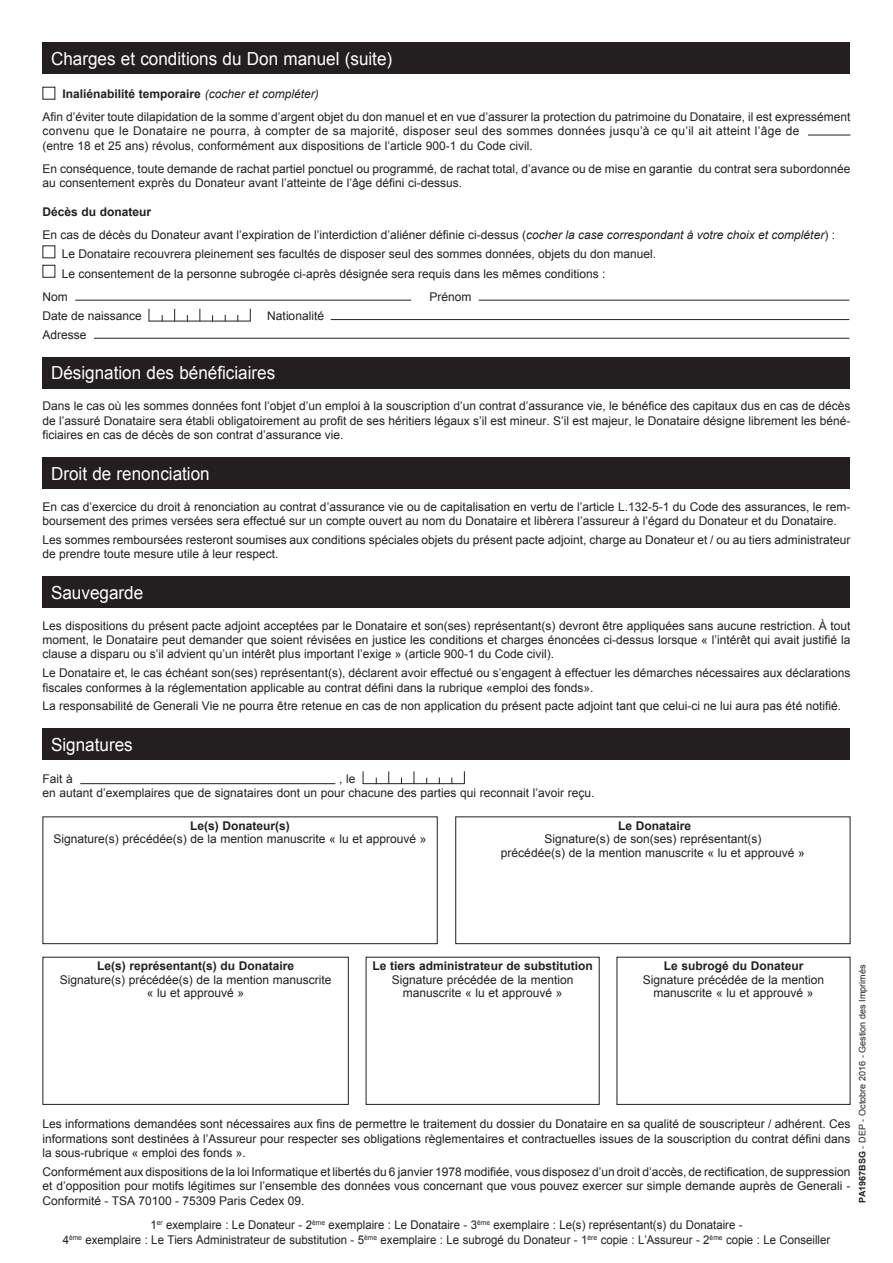
<style>
.page{position:relative;width:893px;height:1263px;background:#fff}
.page>*{position:absolute;margin:0;border:0;box-sizing:border-box;transform-origin:0 0}
.t1{font:18px "Arial";color:#fff;scale:.95 1}
._11_Texte_courant{font:12px/14.4px "Arial";color:#231f20}
._11_Texte_courant-2{font:12px/14.4px "Arial";color:#231f20;text-align:center;scale:.95 1}
._11_Texte_courant-3{font:700 12px "Arial";color:#231f20}
.JUSTIFIER___2_MM{font:12px "Arial";color:#231f20}
.t2{font:9px "Arial";color:#231f20}
.s1{font-weight:400;font-style:italic}
.s2{font-style:italic}
.s3{font-weight:700}
</style>
<div class="page">
<div style="left:43px;top:816px;width:395px;height:128px;border:1px solid #231f20"></div>
<div style="left:455px;top:816px;width:395px;height:128px;border:1px solid #231f20"></div>
<div style="left:366px;top:957px;width:234px;height:148px;border:1px solid #231f20"></div>
<div style="left:617px;top:957px;width:233px;height:148px;border:1px solid #231f20"></div>
<div style="left:43px;top:957px;width:306px;height:148px;border:1px solid #231f20"></div>
<div style="left:43px;top:43px;width:807px;height:31px;background:#231f20"></div>
<hr style="left:808px;top:135px;width:42px;height:1px;background:#231f20">
<div style="left:43px;top:265px;width:12px;height:13px;border:1px solid #231f20"></div>
<hr style="left:75px;top:300px;width:336px;height:1px;background:#231f20">
<hr style="left:479px;top:300px;width:370px;height:1px;background:#231f20">
<hr style="left:149px;top:321px;width:101px;height:1px;background:#231f20">
<svg style="left:149px;top:309px;width:1px;height:12px"></svg>
<svg style="left:174px;top:309px;width:1px;height:12px"></svg>
<svg style="left:199px;top:309px;width:1px;height:12px"></svg>
<svg style="left:250px;top:309px;width:1px;height:12px"></svg>
<hr style="left:331px;top:319px;width:518px;height:1px;background:#231f20">
<hr style="left:94px;top:338px;width:755px;height:1px;background:#231f20">
<div style="left:43px;top:357px;width:807px;height:32px;background:#231f20"></div>
<div style="left:43px;top:457px;width:807px;height:32px;background:#231f20"></div>
<div style="left:43px;top:576px;width:807px;height:32px;background:#231f20"></div>
<div style="left:43px;top:728px;width:807px;height:32px;background:#231f20"></div>
<hr style="left:80px;top:783px;width:255px;height:1px;background:#231f20">
<hr style="left:363px;top:783px;width:102px;height:1px;background:#231f20">
<svg style="left:363px;top:771px;width:1px;height:13px"></svg>
<svg style="left:388px;top:771px;width:1px;height:12px"></svg>
<svg style="left:414px;top:771px;width:1px;height:13px"></svg>
<svg style="left:464px;top:771px;width:1px;height:13px"></svg>
<p class="t1" style="left:51px;top:47px;width:361px">Charges et conditions du Don manuel (suite)</p>
<p class="_11_Texte_courant-3" style="left:63px;top:86px;width:258px">Inaliénabilité temporaire <span class="s1">(cocher et compléter)</span></p>
<p class="_11_Texte_courant" style="left:43px;top:110px;width:809px">Afin d’éviter toute dilapidation de la somme d’argent objet du don manuel et en vue d’assurer la protection du patrimoine du Donataire, il est expressément convenu que le Donataire ne pourra, à compter de sa majorité, disposer seul des sommes données jusqu’à ce qu’il ait atteint l’âge de<br>(entre 18 et 25 ans) révolus, conformément aux dispositions de l’article 900-1 du Code civil.</p>
<p class="_11_Texte_courant" style="left:43px;top:161px;width:809px">En conséquence, toute demande de rachat partiel ponctuel ou programmé, de rachat total, d’avance ou de mise en garantie du contrat sera subordonnée au consentement exprès du Donateur avant l’atteinte de l’âge défini ci-dessus.</p>
<p class="_11_Texte_courant-3" style="left:43px;top:204px;width:110px">Décès du donateur</p>
<p class="_11_Texte_courant" style="left:43px;top:227px;width:794px">En cas de décès du Donateur avant l’expiration de l’interdiction d’aliéner définie ci-dessus (<span class="s2">cocher la case correspondant à votre choix et compléter</span>) :</p>
<p class="_11_Texte_courant" style="left:62px;top:247px;width:596px">Le Donataire recouvrera pleinement ses facultés de disposer seul des sommes données, objets du don manuel.</p>
<p class="_11_Texte_courant" style="left:62px;top:266px;width:545px">Le consentement de la personne subrogée ci-après désignée sera requis dans les mêmes conditions :</p>
<p class="_11_Texte_courant" style="left:43px;top:289px;width:27px">Nom</p>
<p class="_11_Texte_courant" style="left:429px;top:289px;width:44px">Prénom</p>
<p class="JUSTIFIER___2_MM" style="left:43px;top:308px;width:101px">Date de naissance</p>
<p class="JUSTIFIER___2_MM" style="left:267px;top:308px;width:58px">Nationalité</p>
<p class="_11_Texte_courant" style="left:43px;top:327px;width:46px">Adresse</p>
<p class="t1" style="left:51px;top:361px;width:238px">Désignation des bénéficiaires</p>
<p class="_11_Texte_courant" style="left:43px;top:399px;width:809px;text-align:justify">Dans le cas où les sommes données font l’objet d’un emploi à la souscription d’un contrat d’assurance vie, le bénéfice des capitaux dus en cas de décès de l’assuré Donataire sera établi obligatoirement au profit de ses héritiers légaux s’il est mineur. S’il est majeur, le Donataire désigne librement les béné&shy;ficiaires en cas de décès de son contrat d’assurance vie.</p>
<p class="t1" style="left:51px;top:462px;width:169px">Droit de renonciation</p>
<p class="_11_Texte_courant" style="left:43px;top:499px;width:809px">En cas d’exercice du droit à renonciation au contrat d’assurance vie ou de capitalisation en vertu de l’article L.132-5-1 du Code des assurances, le rem&shy;boursement des primes versées sera effectué sur un compte ouvert au nom du Donataire et libèrera l’assureur à l’égard du Donateur et du Donataire.</p>
<p class="_11_Texte_courant" style="left:43px;top:532px;width:809px">Les sommes remboursées resteront soumises aux conditions spéciales objets du présent pacte adjoint, charge au Donateur et / ou au tiers administrateur de prendre toute mesure utile à leur respect.</p>
<p class="t1" style="left:51px;top:581px;width:99px">Sauvegarde</p>
<p class="_11_Texte_courant" style="left:43px;top:618px;width:809px;text-align:justify">Les dispositions du présent pacte adjoint acceptées par le Donataire et son(ses) représentant(s) devront être appliquées sans aucune restriction. À tout moment, le Donataire peut demander que soient révisées en justice les conditions et charges énoncées ci-dessus lorsque « l’intérêt qui avait justifié la clause a disparu ou s’il advient qu’un intérêt plus important l’exige » (article 900-1 du Code civil).</p>
<p class="_11_Texte_courant" style="left:43px;top:666px;width:809px">Le Donataire et, le cas échéant son(ses) représentant(s), déclarent avoir effectué ou s’engagent à effectuer les démarches nécessaires aux déclarations fiscales conformes à la réglementation applicable au contrat défini dans la rubrique «emploi des fonds».</p>
<p class="_11_Texte_courant" style="left:43px;top:699px;width:800px">La responsabilité de Generali Vie ne pourra être retenue en cas de non application du présent pacte adjoint tant que celui-ci ne lui aura pas été notifié.</p>
<p class="t1" style="left:51px;top:733px;width:88px">Signatures</p>
<p class="_11_Texte_courant" style="left:43px;top:771px;width:32px">Fait à</p>
<p class="_11_Texte_courant" style="left:339px;top:771px;width:18px">, le</p>
<p class="_11_Texte_courant" style="left:43px;top:786px;width:553px">en autant d’exemplaires que de signataires dont un pour chacune des parties qui reconnait l’avoir reçu.</p>
<p class="_11_Texte_courant-3" style="left:190px;top:818px;width:101px">Le(s) Donateur(s)</p>
<p class="_11_Texte_courant" style="left:54px;top:832px;width:374px">Signature(s) précédée(s) de la mention manuscrite « lu et approuvé »</p>
<p class="_11_Texte_courant-3" style="left:618px;top:818px;width:75px">Le Donataire</p>
<p class="_11_Texte_courant" style="left:544px;top:832px;width:219px">Signature(s) de son(ses) représentant(s)</p>
<p class="_11_Texte_courant" style="left:501px;top:846px;width:305px">précédée(s) de la mention manuscrite « lu et approuvé »</p>
<p class="_11_Texte_courant-3" style="left:97px;top:958px;width:199px">Le(s) représentant(s) du Donataire</p>
<p class="_11_Texte_courant" style="left:60px;top:973px;width:273px;line-height:13.5px;text-align:center">Signature(s) précédée(s) de la mention manuscrite « lu et approuvé »</p>
<p class="_11_Texte_courant" style="left:373px;top:959px;width:222px;line-height:13.5px;text-align:center"><span class="s3">Le tiers administrateur de substitution<br></span>Signature précédée de la mention manuscrite « lu et approuvé »</p>
<p class="_11_Texte_courant" style="left:643px;top:959px;width:183px;line-height:13.5px;text-align:center"><span class="s3">Le subrogé du Donateur<br></span>Signature précédée de la mention manuscrite « lu et approuvé »</p>
<p class="_11_Texte_courant" style="left:43px;top:1117px;width:809px;text-align:justify">Les informations demandées sont nécessaires aux fins de permettre le traitement du dossier du Donataire en sa qualité de souscripteur / adhérent. Ces informations sont destinées à l’Assureur pour respecter ses obligations règlementaires et contractuelles issues de la souscription du contrat défini dans la sous-rubrique « emploi des fonds ».</p>
<p class="_11_Texte_courant" style="left:43px;top:1164px;width:809px;text-align:justify">Conformément aux dispositions de la loi Informatique et libertés du 6 janvier 1978 modifiée, vous disposez d’un droit d’accès, de rectification, de suppression et d’opposition pour motifs légitimes sur l’ensemble des données vous concernant que vous pouvez exercer sur simple demande auprès de Generali - Conformité - TSA 70100 - 75309 Paris Cedex 09.</p>
<p class="_11_Texte_courant-2" style="left:63px;top:1218px;width:809px">1<sup>er</sup> exemplaire : Le Donateur - 2<sup>ème</sup> exemplaire : Le Donataire - 3<sup>ème</sup> exemplaire : Le(s) représentant(s) du Donataire -<br>4<sup>ème</sup> exemplaire : Le Tiers Administrateur de substitution - 5<sup>ème</sup> exemplaire : Le subrogé du Donateur - 1<sup>ère</sup> copie : L’Assureur - 2<sup>ème</sup> copie : Le Conseiller</p>
<p class="t2" style="left:856px;top:1203px;width:240px;rotate:-90deg"><span class="s3">PA1967BSG</span> - DEP - Octobre 2016 - Gestion des Imprimés</p>
</div>
